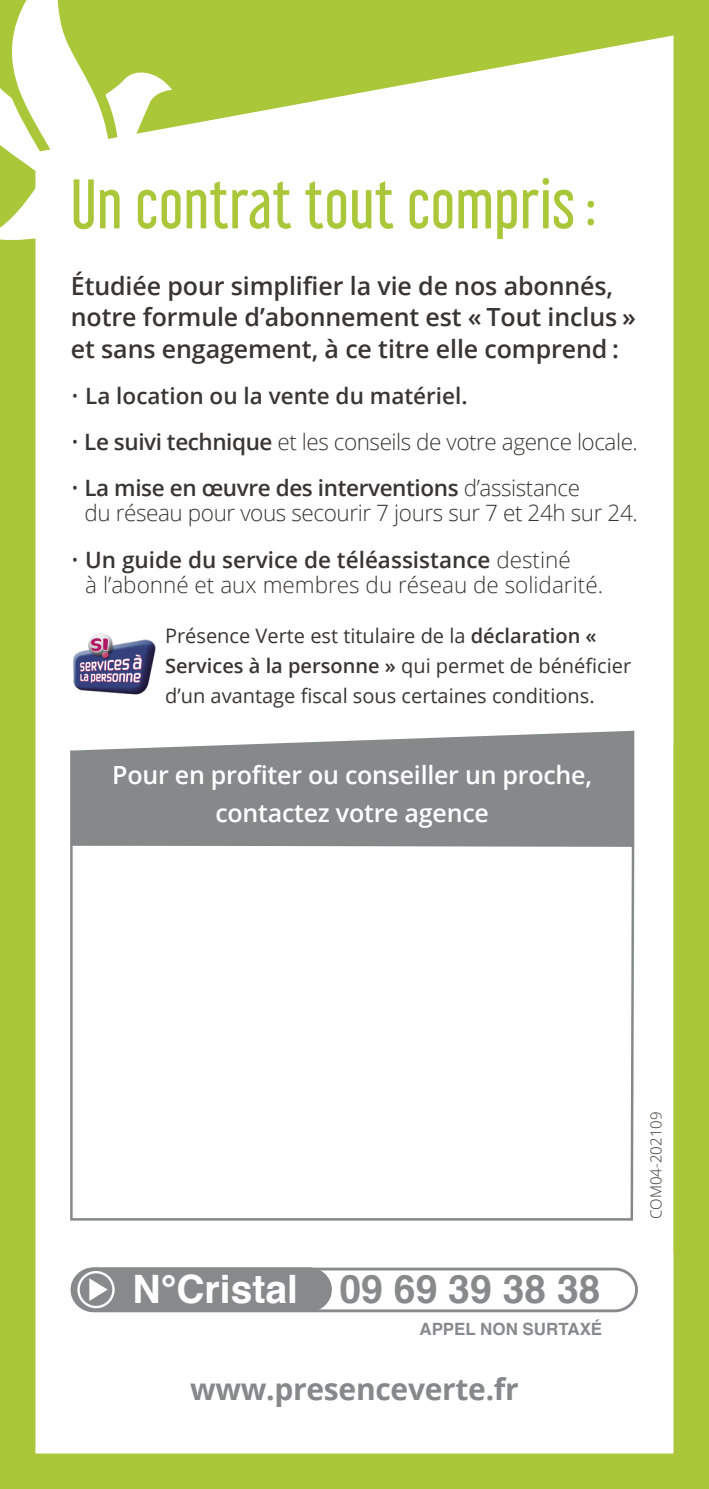
<style>
.page{position:relative;width:709px;height:1489px;background:#fff}
.page>*{position:absolute;margin:0;border:0;box-sizing:border-box;transform-origin:0 0}
.t1{font:62.5px "Libel Suit Rg";letter-spacing:.01em;color:#aac739}
.t2{font:700 39px "Helvetica";color:#878a8b}
.t3{font:700 30px "Open Sans";letter-spacing:-.01em;color:#86898a}
.t4{font:600 25px/31.2px "Open Sans";letter-spacing:-.005em;color:#373634}
.t5{font:600 25px/37.5px "Open Sans";letter-spacing:-.01em;color:#fff;text-align:center}
.t6{font:300 22.5px/25px "Open Sans";letter-spacing:-.02em;color:#373634}
.t7{font:300 22.5px/25px "Open Sans";color:#373634}
.t8{font:600 22.5px "Open Sans";color:#373634}
.t9{font:20px/30px "Open Sans";color:#373634}
.t10{font:700 17px "Helvetica";color:#878a8b}
.t11{font:300 15px "Open Sans";color:#373634}
.s1{font-weight:300}
.s2{font-weight:600}
.s3{color:#fff}
</style>
<div class="page">
<div style="left:0;top:0;width:709px;height:1488px;background:#aac739"></div>
<div style="left:35px;top:35px;width:638px;height:1418px;background:#fff"></div>
<svg style="left:0;top:0;width:172px;height:240px"></svg>
<svg style="left:673px;top:740px;width:1px;height:515px"></svg>
<svg style="left:69px;top:1265px;width:570px;height:48px;background:#c7c8c9"></svg>
<div style="left:69px;top:841px;width:566px;height:380px;background:#fff"></div>
<svg style="left:70px;top:730px;width:564px;height:115px;background:#919495"></svg>
<img style="left:71px;top:631px;width:87px;height:65px">
<h1 class="t1" style="left:71px;top:153px;width:528px">Un contrat tout compris:</h1>
<p class="t4" style="left:71px;top:270px;width:566px">Étudiée pour simplifier la vie de nos abonnés, notre formule d’abonnement est « Tout inclus » et sans engagement, à ce titre elle comprend :</p>
<p class="t8" style="left:71px;top:380px;width:398px"><span class="s1">•</span> La location ou la vente du matériel.</p>
<p class="t6" style="left:71px;top:429px;width:568px">• <span class="s2">Le suivi technique</span> et les conseils de votre agence locale.</p>
<p class="t6" style="left:84px;top:475px;width:555px;text-indent:-14px">• <span class="s2">La mise en œuvre des interventions</span> d’assistance<br>du réseau pour vous secourir 7 jours sur 7 et 24h sur 24.</p>
<p class="t7" style="left:85px;top:546px;width:519px;text-indent:-14px">• <span class="s2">Un guide du service de téléassistance</span> destiné<br>à l’abonné et aux membres du réseau de solidarité.</p>
<p class="t9" style="left:165px;top:620px;width:467px">Présence Verte est titulaire de la <span class="s2">déclaration «<br>Services à la personne »</span> qui permet de bénéficier d’un avantage fiscal sous certaines conditions.</p>
<p class="t5" style="left:112px;top:755px;width:481px">Pour en profiter ou conseiller un proche, contactez votre agence</p>
<h2 class="t2" style="left:132px;top:1257px;width:469px"><span class="s3">N°Cristal</span> 09 69 39 38 38</h2>
<p class="t10" style="left:419px;top:1315px;width:184px">APPEL NON SURTAXÉ</p>
<h3 class="t3" style="left:190px;top:1368px;width:330px">www.presenceverte.fr</h3>
<p class="t11" style="left:646px;top:1218px;width:109px;rotate:-90deg">COM04-202109</p>
</div>
